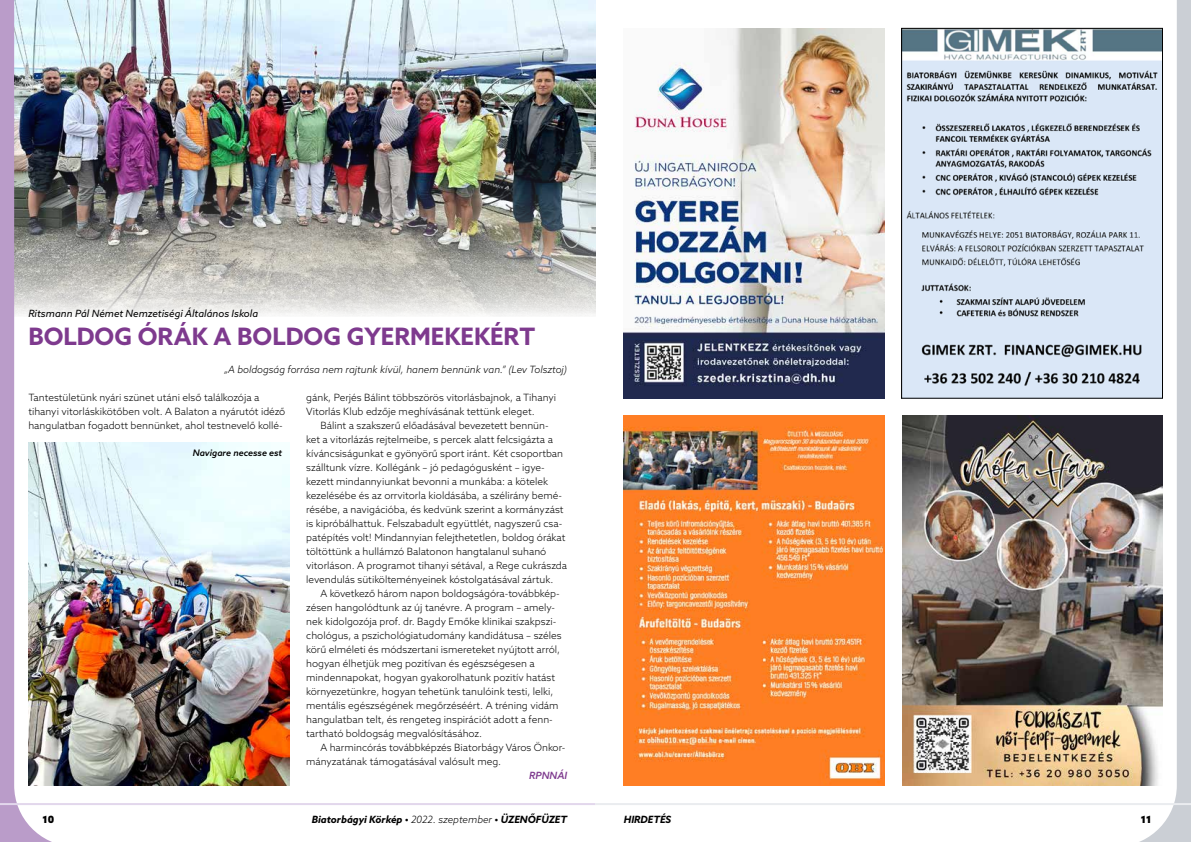
<style>
.page{position:relative;width:1191px;height:842px;background:#fff}
.page>*{position:absolute;margin:0;border:0;box-sizing:border-box;transform-origin:0 0}
.t1{font:700 24px "Azo Sans";color:#7e3a8e}
.t2{font:300 10px/14px "Azo Sans";color:#000}
.t3{font:italic 300 10px "Azo Sans";color:#000}
.t4{font:italic 700 10px "Azo Sans";color:#000}
.t5{font:italic 10px "Azo Sans";color:#000}
.t6{font:italic 500 10px "Azo Sans";color:#7e3a8e}
.t7{font:900 10px "Azo Sans";color:#000}
.t8{font:italic 500 9px "Azo Sans";color:#000}
.s1{font-weight:300}
</style>
<div class="page">
<img style="left:76px;top:0;width:519px;height:316px">
<svg style="left:0;top:0;width:76px;height:842px"></svg>
<hr style="left:0;top:803px;width:595px;height:2px;background:#e2d7ec">
<img style="left:28px;top:442px;width:261px;height:343px">
<svg style="left:1115px;top:0;width:76px;height:842px"></svg>
<hr style="left:595px;top:803px;width:596px;height:2px;background:#eaecef">
<img style="left:624px;top:28px;width:260px;height:370px">
<img style="left:903px;top:30px;width:257px;height:366px">
<div style="left:901px;top:28px;width:261px;height:370px;border:1px solid #000"></div>
<img style="left:624px;top:416px;width:260px;height:370px">
<img style="left:902px;top:415px;width:260px;height:370px">
<p class="t5" style="left:28px;top:307px;width:231px">Ritsmann Pál Német Nemzetiségi Általános Iskola</p>
<h1 class="t1" style="left:28px;top:320px;width:508px">BOLDOG ÓRÁK A BOLDOG GYERMEKEKÉRT</h1>
<p class="t3" style="left:224px;top:363px;width:344px">„A boldogság forrása nem rajtunk kívül, hanem bennünk van.” (Lev Tolsztoj)</p>
<p class="t2" style="left:28px;top:390px;width:258px">Tantestületünk nyári szünet utáni első találkozója a tihanyi vitorláskikötőben volt. A Balaton a nyárutót idéző hangulatban fogadott bennünket, ahol testnevelő kollé-</p>
<p class="t2" style="left:306px;top:390px;width:251px">gánk, Perjés Bálint többszörös vitorlásbajnok, a Tihanyi<br>Vitorlás Klub edzője meghívásának tettünk eleget.</p>
<p class="t2" style="left:306px;top:418px;width:262px;text-indent:14px">Bálint a szakszerű előadásával bevezetett bennün-<br>ket a vitorlázás rejtelmeibe, s percek alatt felcsigázta a kíváncsiságunkat e gyönyörű sport iránt. Két csoportban szálltunk vízre. Kollégánk – jó pedagógusként – igye&shy;kezett mindannyiunkat bevonni a munkába: a kötelek kezelésébe és az orrvitorla kioldásába, a szélirány bemé&shy;résébe, a navigációba, és kedvünk szerint a kormányzást is kipróbálhattuk. Felszabadult együttlét, nagyszerű csa&shy;patépítés volt! Mindannyian felejthetetlen, boldog órákat töltöttünk a hullámzó Balatonon hangtalanul suhanó vitorláson. A programot tihanyi sétával, a Rege cukrászda levendulás sütikölteményeinek kóstolgatásával zártuk.</p>
<p class="t2" style="left:306px;top:586px;width:257px;text-indent:14px">A következő három napon boldogságóra-továbbkép&shy;zésen hangolódtunk az új tanévre. A program – amely&shy;nek kidolgozója prof. dr. Bagdy Emőke klinikai szakpszi&shy;chológus, a pszichológiatudomány kandidátusa – széles körű elméleti és módszertani ismereteket nyújtott arról, hogyan élhetjük meg pozitívan és egészségesen a mindennapokat, hogyan gyakorolhatunk pozitív hatást környezetünkre, hogyan tehetünk tanulóink testi, lelki, mentális egészségének megőrzéséért. A tréning vidám hangulatban telt, és rengeteg inspirációt adott a fenn&shy;tartható boldogság megvalósításához.</p>
<p class="t2" style="left:306px;top:740px;width:261px;text-indent:14px">A harmincórás továbbképzés Biatorbágy Város Önkor&shy;mányzatának támogatásával valósult meg.</p>
<p class="t6" style="left:529px;top:769px;width:39px">RPNNÁI</p>
<p class="t8" style="left:193px;top:447px;width:91px">Navigare necesse est</p>
<p class="t7" style="left:43px;top:813px;width:13px">10</p>
<p class="t4" style="left:312px;top:813px;width:257px">Biatorbágyi Körkép • <span class="s1">2022. szeptember</span> • ÜZENŐFÜZET</p>
<p class="t4" style="left:624px;top:813px;width:49px">HIRDETÉS</p>
<p class="t7" style="left:1140px;top:813px;width:12px">11</p>
</div>
